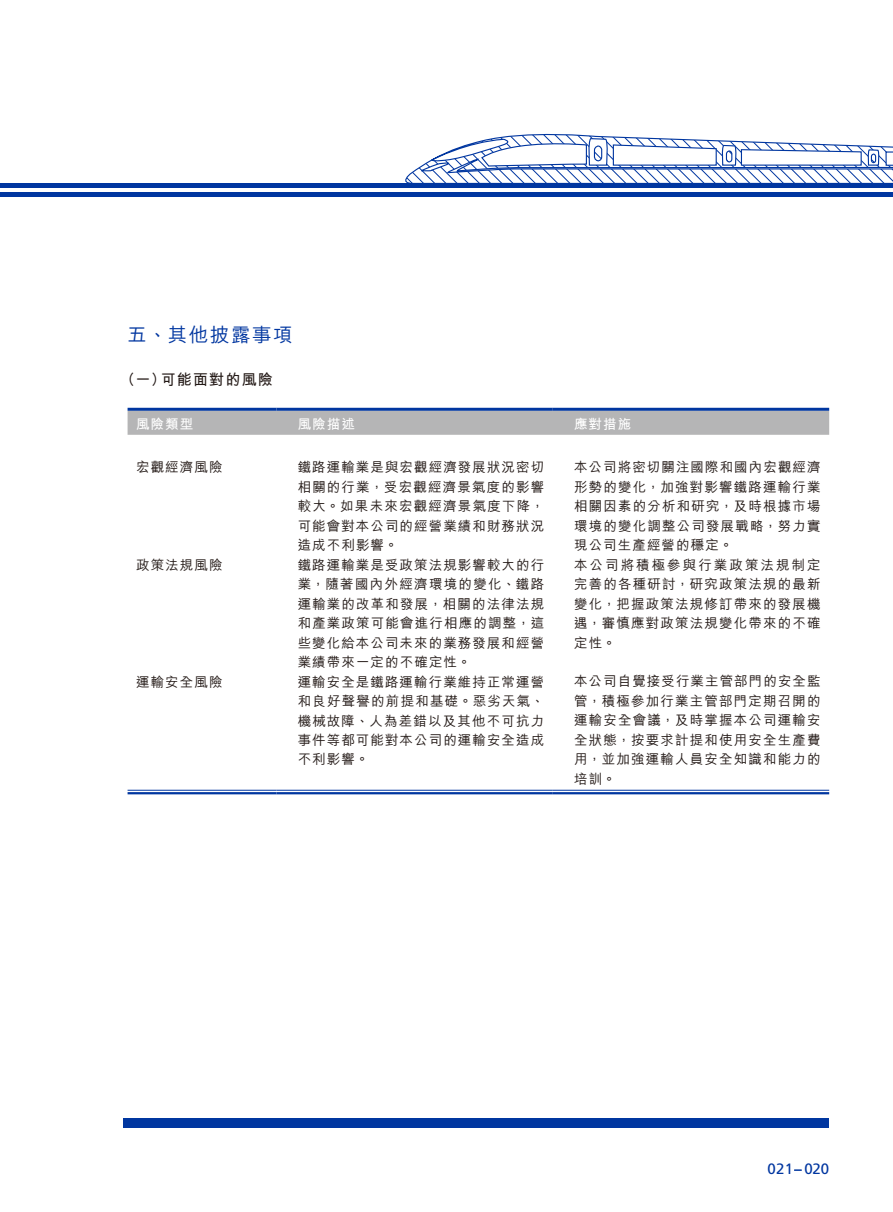
<style>
.page{position:relative;width:893px;height:1212px;background:#fff}
.page>*{position:absolute;margin:0;border:0;box-sizing:border-box;transform-origin:0 0}
.t1{font:500 19.5px "M Hei HK";letter-spacing:.08em;color:#0036a0}
.t2{font:700 15px "M Hei HK";letter-spacing:.08em;color:#231916}
.t3{font:15px "Frutiger LT Std";letter-spacing:.01em;color:#0036a0}
.t4{font:500 13.5px/19.5px "M Hei HK";letter-spacing:.085em;color:#231916;text-align:justify}
.t5{font:700 13.5px "M Hei HK";letter-spacing:.08em;color:#fff}
</style>
<div class="page">
<div style="left:123px;top:1118px;width:706px;height:9px;background:#0036a0"></div>
<div style="left:0;top:183px;width:893px;height:5px;background:#0036a0"></div>
<hr style="left:0;top:193px;width:893px;height:4px;background:#0036a0">
<svg style="left:405px;top:133px;width:488px;height:50px"></svg>
<div style="left:128px;top:411px;width:701px;height:24px;background:#b5b5b6"></div>
<hr style="left:128px;top:408px;width:148px;height:3px;background:#0036a0">
<hr style="left:276px;top:408px;width:277px;height:3px;background:#0036a0">
<hr style="left:553px;top:408px;width:276px;height:3px;background:#0036a0">
<hr style="left:128px;top:790px;width:148px;height:1px;background:#0036a0">
<hr style="left:128px;top:792px;width:148px;height:2px;background:#0036a0">
<hr style="left:276px;top:790px;width:277px;height:1px;background:#0036a0">
<hr style="left:276px;top:792px;width:277px;height:2px;background:#0036a0">
<hr style="left:553px;top:790px;width:276px;height:1px;background:#0036a0">
<hr style="left:553px;top:792px;width:276px;height:2px;background:#0036a0">
<h1 class="t1" style="left:128px;top:321px;width:167px">五、其他披露事項</h1>
<p class="t2" style="left:161px;top:368px;width:114px">可能面對的風險</p>
<p class="t2" style="left:120px;top:368px;width:47px">（一）</p>
<p class="t5" style="left:136px;top:414px;width:59px">風險類型</p>
<p class="t5" style="left:298px;top:414px;width:59px">風險描述</p>
<p class="t4" style="left:136px;top:456px;width:88px">宏觀經濟風險</p>
<p class="t4" style="left:298px;top:456px;width:248px">鐵路運輸業是與宏觀經濟發展狀況密切</p>
<p class="t4" style="left:298px;top:476px;width:248px">相關的行業，受宏觀經濟景氣度的影響較大。如果未來宏觀經濟景氣度下降，可能會對本公司的經營業績和財務狀況造成不利影響。</p>
<p class="t4" style="left:136px;top:554px;width:88px">政策法規風險</p>
<p class="t4" style="left:298px;top:554px;width:248px">鐵路運輸業是受政策法規影響較大的行</p>
<p class="t4" style="left:298px;top:573px;width:248px">業，隨著國內外經濟環境的變化、鐵路運輸業的改革和發展，相關的法律法規和產業政策可能會進行相應的調整，這些變化給本公司未來的業務發展和經營業績帶來一定的不確定性。</p>
<p class="t4" style="left:136px;top:671px;width:88px">運輸安全風險</p>
<p class="t4" style="left:298px;top:671px;width:248px">運輸安全是鐵路運輸行業維持正常運營</p>
<p class="t4" style="left:298px;top:690px;width:248px">和良好聲譽的前提和基礎。惡劣天氣、機械故障、人為差錯以及其他不可抗力事件等都可能對本公司的運輸安全造成不利影響。</p>
<p class="t5" style="left:574px;top:414px;width:59px">應對措施</p>
<p class="t4" style="left:574px;top:456px;width:248px">本公司將密切關注國際和國內宏觀經濟形勢的變化，加強對影響鐵路運輸行業相關因素的分析和研究，及時根據市場環境的變化調整公司發展戰略，努力實現公司生產經營的穩定。</p>
<p class="t4" style="left:574px;top:554px;width:248px">本公司將積極參與行業政策法規制定完善的各種研討，研究政策法規的最新變化，把握政策法規修訂帶來的發展機遇，審慎應對政策法規變化帶來的不確定性。</p>
<p class="t4" style="left:574px;top:671px;width:248px">本公司自覺接受行業主管部門的安全監管，積極參加行業主管部門定期召開的運輸安全會議，及時掌握本公司運輸安全狀態，按要求計提和使用安全生產費用，並加強運輸人員安全知識和能力的培訓。</p>
<p class="t3" style="left:767px;top:1160px;width:27px">021</p>
<p class="t3" style="left:804px;top:1160px;width:26px">020</p>
</div>
